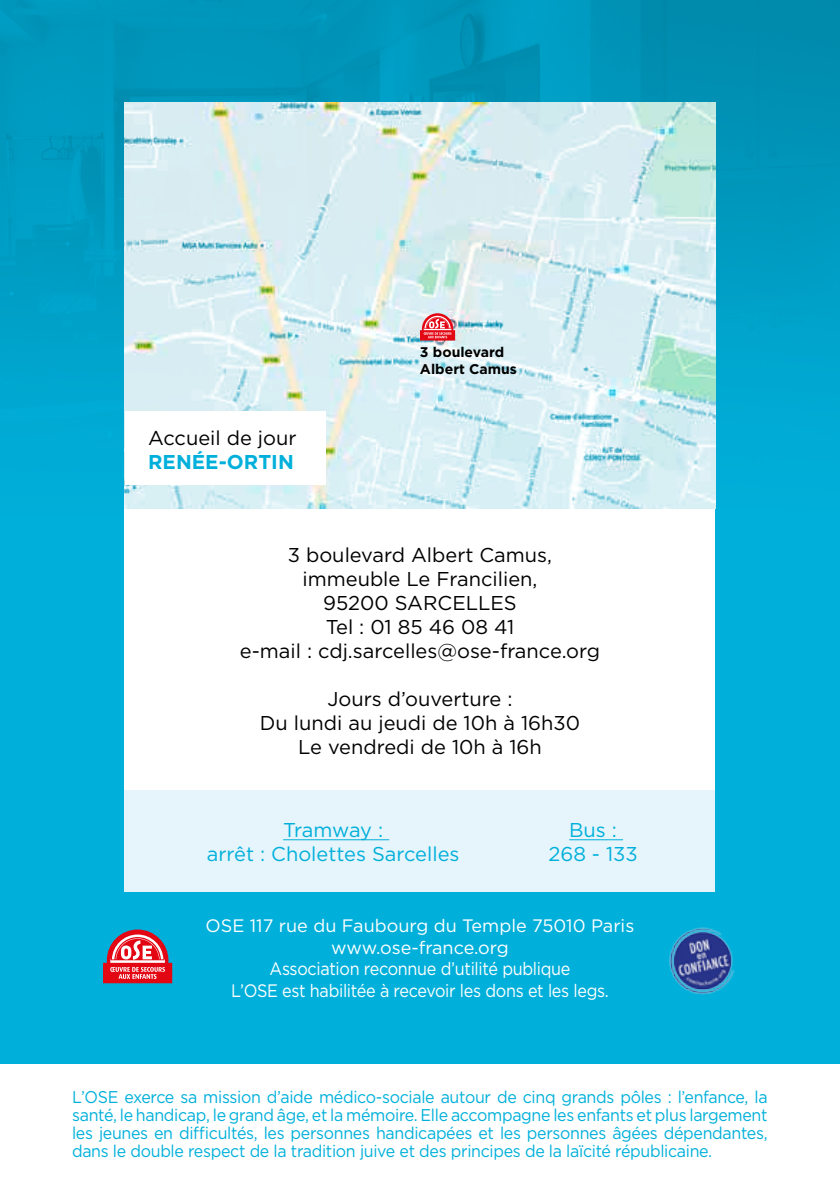
<style>
.page{position:relative;width:840px;height:1191px;background:#fff}
.page>*{position:absolute;margin:0;border:0;box-sizing:border-box;transform-origin:0 0}
.t1{font:20px/24px "Gotham";color:#000;text-align:center}
.t2{font:20px/24px "Gotham";color:#00b0db;text-align:center}
.t3{font:700 20px "Gotham";color:#00b0db}
.t4{font:18px/21.6px "Gotham";letter-spacing:-.02em;color:#fff;text-align:center}
.t5{font:17px/18px "Gotham";letter-spacing:-.02em;color:#00b0db;text-align:justify;scale:.94 1}
.t6{font:700 14px/16.8px "Gotham";color:#000}
</style>
<div class="page">
<div style="left:0;top:0;width:839px;height:1063px;background:#00b0db"></div>
<img style="left:0;top:0;width:839px;height:622px">
<img style="left:125px;top:102px;width:589px;height:407px">
<div style="left:125px;top:509px;width:589px;height:281px;background:#fff"></div>
<div style="left:125px;top:790px;width:589px;height:101px;background:#e6f4fb"></div>
<hr style="left:569px;top:839px;width:53px;height:1px;background:#00b0db">
<hr style="left:283px;top:839px;width:106px;height:1px;background:#00b0db">
<img style="left:669px;top:927px;width:66px;height:67px">
<svg style="left:103px;top:929px;width:69px;height:54px"></svg>
<div style="left:125px;top:411px;width:200px;height:74px;background:#fff"></div>
<svg style="left:420px;top:313px;width:35px;height:27px"></svg>
<p class="t1" style="left:148px;top:425px;width:150px">Accueil de jour</p>
<p class="t3" style="left:148px;top:448px;width:147px">RENÉE-ORTIN</p>
<p class="t6" style="left:420px;top:344px;width:98px">3 boulevard<br>Albert Camus</p>
<p class="t1" style="left:240px;top:542px;width:361px">3 boulevard Albert Camus, immeuble Le Francilien,<br>95200 SARCELLES<br>Tel : 01 85 46 08 41<br>e-mail : cdj.sarcelles@ose-france.org</p>
<p class="t1" style="left:260px;top:686px;width:321px">Jours d’ouverture :<br>Du lundi au jeudi de 10h à 16h30<br>Le vendredi de 10h à 16h</p>
<p class="t2" style="left:207px;top:817px;width:254px">Tramway :<br>arrêt : Cholettes Sarcelles</p>
<p class="t2" style="left:548px;top:817px;width:91px">Bus :<br>268 - 133</p>
<p class="t4" style="left:205px;top:914px;width:430px">OSE 117 rue du Faubourg du Temple 75010 Paris www.ose-france.org<br>Association reconnue d’utilité publique<br>L’OSE est habilitée à recevoir les dons et les legs.</p>
<p class="t5" style="left:72px;top:1087px;width:741px">L’OSE exerce sa mission d’aide médico-sociale autour de cinq grands pôles : l’enfance, la santé, le handicap, le grand âge, et la mémoire. Elle accompagne les enfants et plus largement les jeunes en difficultés, les personnes handicapées et les personnes âgées dépendantes, dans le double respect de la tradition juive et des principes de la laïcité républicaine.</p>
</div>
